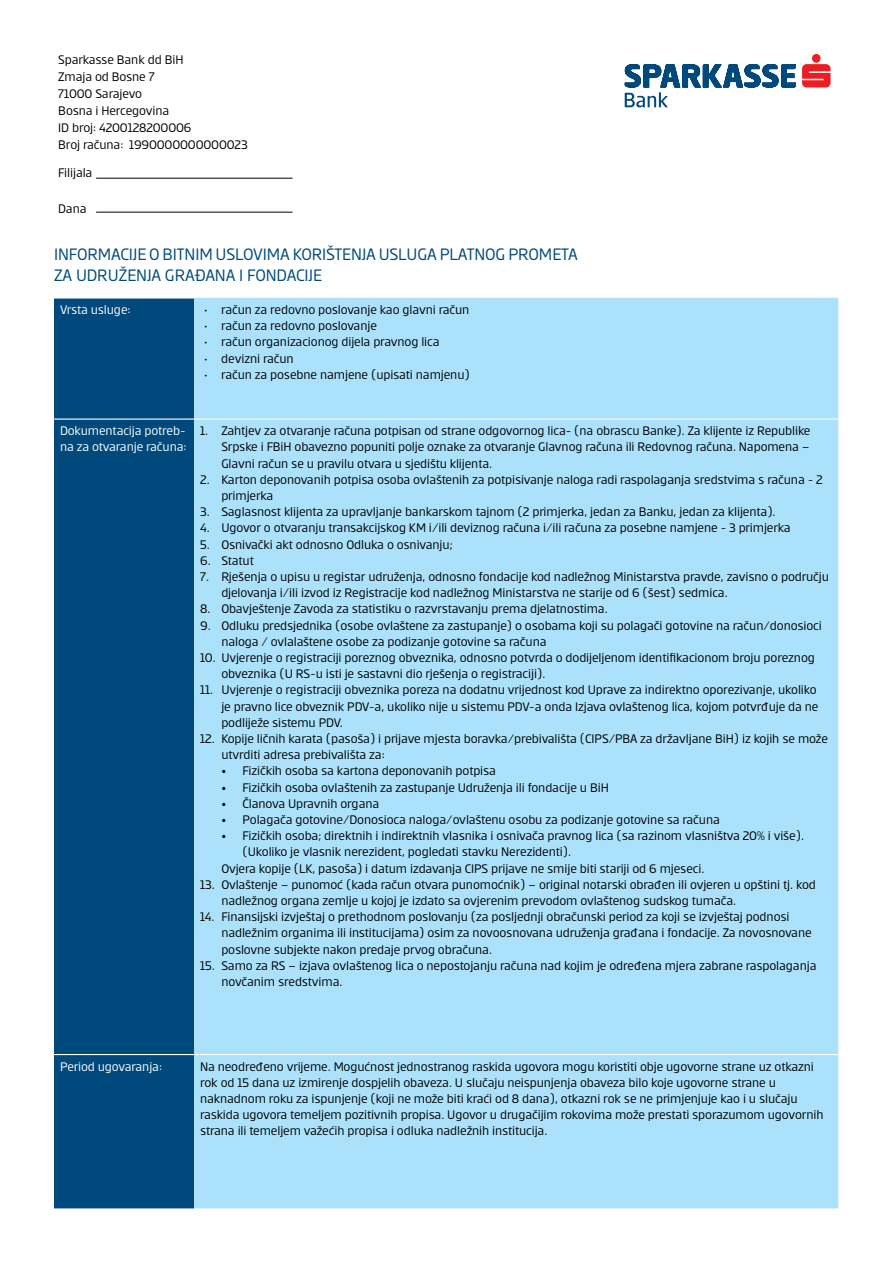
<style>
.page{position:relative;width:893px;height:1263px;background:#fff}
.page>*{position:absolute;margin:0;border:0;box-sizing:border-box;transform-origin:0 0}
.t1{font:18px/21px "Erste";letter-spacing:-.01em;color:#00497c}
.t2{font:13.5px/16.2px "Erste";letter-spacing:-.01em;color:#000}
.t3{font:13.5px/16.2px "Erste";letter-spacing:-.01em;color:#fff}
.s1{font-family:"FS Joey"}
</style>
<div class="page">
<svg style="left:802px;top:54px;width:28px;height:33px"></svg>
<svg style="left:625px;top:64px;width:171px;height:43px"></svg>
<div style="left:54px;top:299px;width:140px;height:909px;background:#00497c"></div>
<div style="left:194px;top:298px;width:644px;height:910px;background:#abe1fa"></div>
<hr style="left:54px;top:418px;width:140px;height:2px;background:#fff">
<hr style="left:194px;top:418px;width:644px;height:2px;background:#fff">
<hr style="left:54px;top:1054px;width:140px;height:1px;background:#fff">
<hr style="left:194px;top:1054px;width:644px;height:1px;background:#fff">
<hr style="left:96px;top:178px;width:197px;height:1px;background:#000">
<hr style="left:96px;top:212px;width:197px;height:1px;background:#000">
<p class="t2" style="left:58px;top:51px;width:191px;line-height:17px">Sparkasse Bank dd BiH<br>Zmaja od Bosne 7<br>71000 Sarajevo<br>Bosna i Hercegovina<br>ID broj: 4200128200006<br>Broj računa: 1990000000000023</p>
<p class="t2" style="left:58px;top:165px;width:36px">Filijala</p>
<p class="t2" style="left:58px;top:201px;width:30px">Dana</p>
<h1 class="t1" style="left:54px;top:243px;width:525px">INFORMACIJE O BITNIM USLOVIMA KORIŠTENJA USLUGA PLATNOG PROMETA<br>ZA UDRUŽENJA GRAĐANA I FONDACIJE</h1>
<p class="t3" style="left:60px;top:301px;width:72px">Vrsta usluge:</p>
<p class="t2" style="left:204px;top:301px;width:267px">• račun za redovno poslovanje kao glavni račun</p>
<p class="t2" style="left:204px;top:317px;width:174px">• račun za redovno poslovanje</p>
<p class="t2" style="left:204px;top:334px;width:237px">• račun organizacionog dijela pravnog lica</p>
<p class="t2" style="left:204px;top:350px;width:91px">• devizni račun</p>
<p class="t2" style="left:204px;top:366px;width:267px">• račun za posebne namjene (upisati namjenu)</p>
<p class="t3" style="left:60px;top:422px;width:128px">Dokumentacija potreb&shy;na za otvaranje računa:</p>
<p class="t2" style="left:221px;top:422px;width:591px;text-align:justify;text-indent:-21px">1. Zahtjev za otvaranje računa potpisan od strane odgovornog lica- (na obrascu Banke). Za klijente iz Republike Srpske i FBiH obavezno popuniti polje oznake za otvaranje Glavnog računa ili Redovnog računa. Napomena – Glavni račun se u pravilu otvara u sjedištu klijenta.</p>
<p class="t2" style="left:221px;top:471px;width:603px;text-indent:-21px">2. Karton deponovanih potpisa osoba ovlaštenih za potpisivanje naloga radi raspolaganja sredstvima s računa - 2 primjerka</p>
<p class="t2" style="left:200px;top:503px;width:577px">3. Saglasnost klijenta za upravljanje bankarskom tajnom (2 primjerka, jedan za Banku, jedan za klijenta).</p>
<p class="t2" style="left:200px;top:520px;width:592px">4. Ugovor o otvaranju transakcijskog KM i/ili deviznog računa i/ili računa za posebne namjene - 3 primjerka</p>
<p class="t2" style="left:200px;top:536px;width:254px">5. Osnivački akt odnosno Odluka o osnivanju;</p>
<p class="t2" style="left:200px;top:552px;width:55px">6. Statut</p>
<p class="t2" style="left:221px;top:568px;width:609px;text-indent:-21px">7. Rješenja o upisu u registar udruženja, odnosno fondacije kod nadležnog Ministarstva pravde, zavisno o području djelovanja i/ili izvod iz Registracije kod nadležnog Ministarstva ne starije od 6 (šest) sedmica.</p>
<p class="t2" style="left:200px;top:601px;width:409px">8. Obavještenje Zavoda za statistiku o razvrstavanju prema djelatnostima.</p>
<p class="t2" style="left:221px;top:617px;width:602px;text-indent:-21px">9. Odluku predsjednika (osobe ovlaštene za zastupanje) o osobama koji su polagači gotovine na račun/donosioci naloga / ovlalaštene osobe za podizanje gotovine sa računa</p>
<p class="t2" style="left:221px;top:649px;width:595px;text-indent:-21px">10. Uvjerenje o registraciji poreznog obveznika, odnosno potvrda o dodijeljenom identifikacionom broju poreznog obveznika (U RS-u isti je sastavni dio rješenja o registraciji).</p>
<p class="t2" style="left:221px;top:682px;width:599px;text-indent:-21px">11. Uvjerenje o registraciji obveznika poreza na dodatnu vrijednost kod Uprave za indirektno oporezivanje, ukoliko je pravno lice obveznik PDV-a, ukoliko nije u sistemu PDV-a onda Izjava ovlaštenog lica, kojom potvrđuje da ne podliježe sistemu PDV.</p>
<p class="t2" style="left:221px;top:730px;width:608px;text-indent:-21px">12. Kopije ličnih karata (pasoša) i prijave mjesta boravka/prebivališta (CIPS/PBA za državljane BiH) iz kojih se može utvrditi adresa prebivališta za:</p>
<p class="t2" style="left:221px;top:763px;width:276px"><span class="s1">•</span> Fizičkih osoba sa kartona deponovanih potpisa</p>
<p class="t2" style="left:221px;top:779px;width:389px"><span class="s1">•</span> Fizičkih osoba ovlaštenih za zastupanje Udruženja ili fondacije u BiH</p>
<p class="t2" style="left:221px;top:795px;width:160px"><span class="s1">•</span> Članova Upravnih organa</p>
<p class="t2" style="left:221px;top:811px;width:500px"><span class="s1">•</span> Polagača gotovine/Donosioca naloga/ovlaštenu osobu za podizanje gotovine sa računa</p>
<p class="t2" style="left:221px;top:827px;width:584px"><span class="s1">•</span> Fizičkih osoba; direktnih i indirektnih vlasnika i osnivača pravnog lica (sa razinom vlasništva 20% i više).</p>
<p class="t2" style="left:243px;top:844px;width:330px">(Ukoliko je vlasnik nerezident, pogledati stavku Nerezidenti).</p>
<p class="t2" style="left:221px;top:860px;width:485px">Ovjera kopije (LK, pasoša) i datum izdavanja CIPS prijave ne smije biti stariji od 6 mjeseci.</p>
<p class="t2" style="left:221px;top:876px;width:596px;text-indent:-21px">13. Ovlaštenje – punomoć (kada račun otvara punomoćnik) – original notarski obrađen ili ovjeren u opštini tj. kod nadležnog organa zemlje u kojoj je izdato sa ovjerenim prevodom ovlaštenog sudskog tumača.</p>
<p class="t2" style="left:221px;top:908px;width:592px;text-indent:-21px">14. Finansijski izvještaj o prethodnom poslovanju (za posljednji obračunski period za koji se izvještaj podnosi nadležnim organima ili institucijama) osim za novoosnovana udruženja građana i fondacije. Za novosnovane poslovne subjekte nakon predaje prvog obračuna.</p>
<p class="t2" style="left:221px;top:957px;width:597px;text-indent:-21px">15. Samo za RS – izjava ovlaštenog lica o nepostojanju računa nad kojim je određena mjera zabrane raspolaganja novčanim sredstvima.</p>
<p class="t3" style="left:60px;top:1058px;width:104px">Period ugovaranja:</p>
<p class="t2" style="left:200px;top:1058px;width:625px">Na neodređeno vrijeme. Mogućnost jednostranog raskida ugovora mogu koristiti obje ugovorne strane uz otkazni rok od 15 dana uz izmirenje dospjelih obaveza. U slučaju neispunjenja obaveza bilo koje ugovorne strane u naknadnom roku za ispunjenje (koji ne može biti kraći od 8 dana), otkazni rok se ne primjenjuje kao i u slučaju raskida ugovora temeljem pozitivnih propisa. Ugovor u drugačijim rokovima može prestati sporazumom ugovornih strana ili temeljem važećih propisa i odluka nadležnih institucija.</p>
</div>
